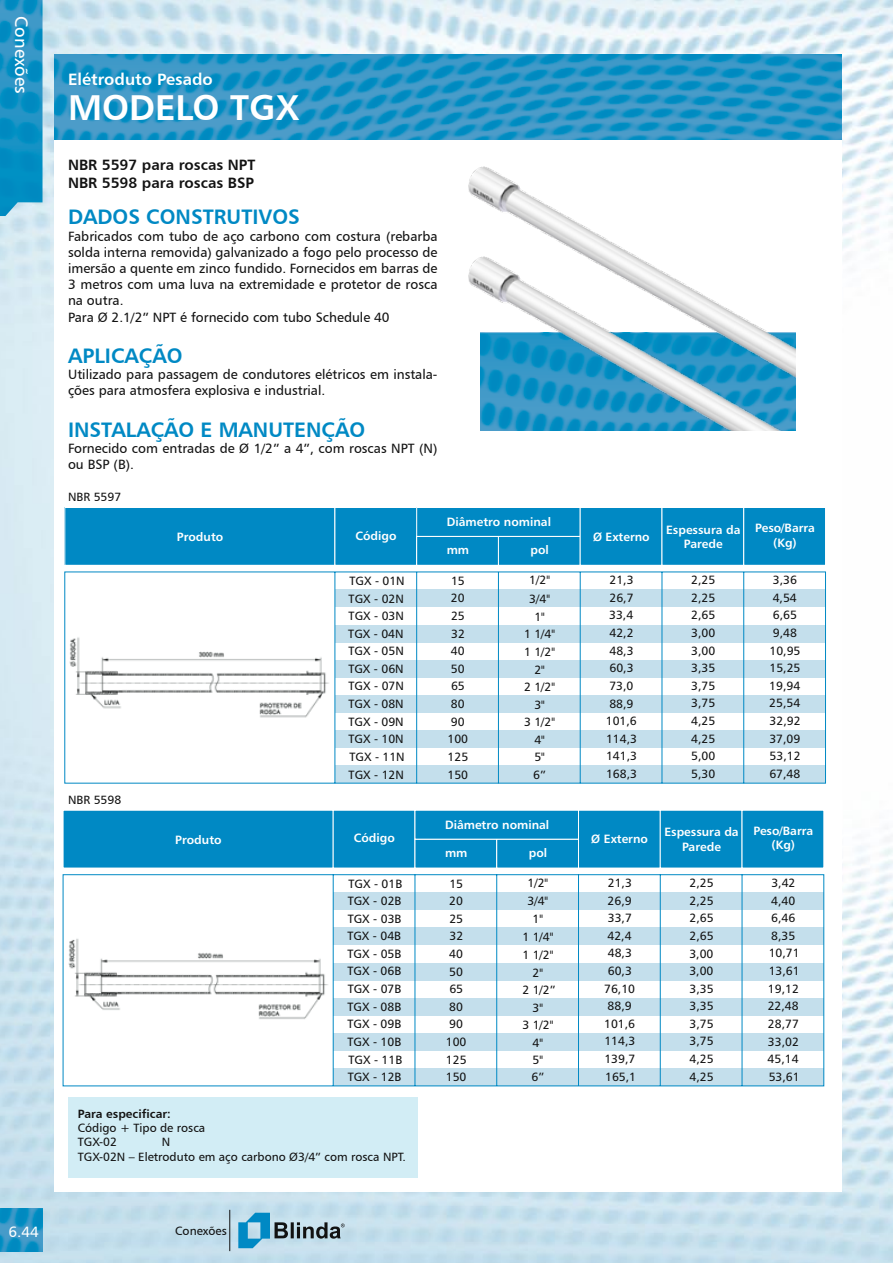
<style>
.page{position:relative;width:893px;height:1263px;background:#fff}
.page>*{position:absolute;margin:0;border:0;box-sizing:border-box;transform-origin:0 0}
.t1{font:36px "Humanist 777 BT Bold B";color:#fff}
.t2{font:21px "Humanist 777 BT Bold B";color:#0089c4}
.t3{font:18px "Humanist 777 BT Roman B";color:#fff}
.t4{font:16.5px "Humanist 777 BT Bold B";color:#fff}
.t5{font:15px/18px "Humanist 777 BT Bold B";color:#121212}
.t6{font:15px "Humanist 777 BT Roman B";color:#fff}
.t7{font:13.5px/16.2px "Humanist 777 BT Roman B";color:#121212}
.t8{font:12px/17.5px "Humanist 777 BT Roman B";color:#121212;text-align:center}
.t9{font:12px/14.5px "Humanist 777 BT Roman B Bold";color:#fff;text-align:center}
.t10{font:12px "Humanist 777 BT Bold B";color:#121212}
</style>
<div class="page">
<img style="left:0;top:0;width:893px;height:1263px">
<img style="left:0;top:0;width:43px;height:216px">
<img style="left:0;top:1208px;width:43px;height:43px">
<hr style="left:229px;top:1210px;width:1px;height:41px;background:#121212">
<svg style="left:238px;top:1213px;width:107px;height:35px"></svg>
<div style="left:54px;top:54px;width:787px;height:1137px;background:#fff"></div>
<img style="left:54px;top:54px;width:788px;height:86px">
<div style="left:65px;top:507px;width:270px;height:58px;background:#0089c4"></div>
<div style="left:64px;top:507px;width:271px;height:59px;border:1px solid #fff"></div>
<div style="left:335px;top:507px;width:82px;height:58px;background:#0089c4"></div>
<div style="left:334px;top:507px;width:83px;height:59px;border:1px solid #fff"></div>
<div style="left:417px;top:536px;width:81px;height:29px;background:#0089c4"></div>
<div style="left:416px;top:536px;width:83px;height:30px;border:1px solid #fff"></div>
<div style="left:498px;top:536px;width:82px;height:29px;background:#0089c4"></div>
<div style="left:498px;top:536px;width:83px;height:30px;border:1px solid #fff"></div>
<div style="left:417px;top:507px;width:163px;height:29px;background:#0089c4"></div>
<div style="left:416px;top:507px;width:165px;height:30px;border:1px solid #fff"></div>
<div style="left:580px;top:507px;width:82px;height:58px;background:#0089c4"></div>
<div style="left:580px;top:507px;width:82px;height:59px;border:1px solid #fff"></div>
<div style="left:662px;top:507px;width:82px;height:58px;background:#0089c4"></div>
<div style="left:662px;top:507px;width:82px;height:59px;border:1px solid #fff"></div>
<div style="left:744px;top:507px;width:81px;height:58px;background:#0089c4"></div>
<div style="left:743px;top:507px;width:83px;height:59px;border:1px solid #fff"></div>
<svg style="left:64px;top:571px;width:762px;height:213px"></svg>
<div style="left:63px;top:810px;width:270px;height:58px;background:#0089c4"></div>
<div style="left:333px;top:810px;width:82px;height:58px;background:#0089c4"></div>
<div style="left:415px;top:839px;width:82px;height:29px;background:#0089c4"></div>
<div style="left:415px;top:839px;width:82px;height:29px;border:1px solid #fff"></div>
<div style="left:497px;top:839px;width:81px;height:29px;background:#0089c4"></div>
<div style="left:496px;top:839px;width:83px;height:29px;border:1px solid #fff"></div>
<div style="left:415px;top:810px;width:163px;height:29px;background:#0089c4"></div>
<div style="left:578px;top:810px;width:82px;height:58px;background:#0089c4"></div>
<div style="left:660px;top:810px;width:82px;height:58px;background:#0089c4"></div>
<div style="left:742px;top:810px;width:82px;height:58px;background:#0089c4"></div>
<svg style="left:62px;top:874px;width:763px;height:212px"></svg>
<div style="left:68px;top:1097px;width:349px;height:81px;background:#d2edf5"></div>
<img style="left:469px;top:166px;width:169px;height:91px">
<img style="left:469px;top:257px;width:326px;height:173px">
<h3 class="t3" style="left:33px;top:16px;width:79px;rotate:90deg">Conexões</h3>
<p class="t6" style="left:9px;top:1222px;width:32px">6.44</p>
<h3 class="t4" style="left:68px;top:69px;width:146px">Elétroduto Pesado</h3>
<h1 class="t1" style="left:68px;top:85px;width:233px">MODELO TGX</h1>
<p class="t5" style="left:68px;top:155px;width:189px">NBR 5597 para roscas NPT<br>NBR 5598 para roscas BSP</p>
<h2 class="t2" style="left:68px;top:204px;width:233px">DADOS CONSTRUTIVOS</h2>
<p class="t7" style="left:68px;top:227px;width:371px">Fabricados com tubo de aço carbono com costura (rebarba solda interna removida) galvanizado a fogo pelo processo de imersão a quente em zinco fundido. Fornecidos em barras de 3 metros com uma luva na extremidade e protetor de rosca na outra.<br>Para Ø 2.1/2” NPT é fornecido com tubo Schedule 40</p>
<h2 class="t2" style="left:68px;top:342px;width:116px">APLICAÇÃO</h2>
<p class="t7" style="left:68px;top:366px;width:371px">Utilizado para passagem de condutores elétricos em instala&shy;ções para atmosfera explosiva e industrial.</p>
<h2 class="t2" style="left:68px;top:416px;width:299px">INSTALAÇÃO E MANUTENÇÃO</h2>
<p class="t7" style="left:68px;top:440px;width:371px">Fornecido com entradas de Ø 1/2” a 4”, com roscas NPT (N) ou BSP (B).</p>
<p class="t8" style="left:68px;top:487px;width:55px">NBR 5597</p>
<p class="t8" style="left:68px;top:791px;width:55px">NBR 5598</p>
<p class="t9" style="left:177px;top:530px;width:48px">Produto</p>
<p class="t9" style="left:355px;top:529px;width:43px">Código</p>
<p class="t9" style="left:447px;top:516px;width:106px">Diâmetro nominal</p>
<p class="t9" style="left:447px;top:544px;width:24px">mm</p>
<p class="t9" style="left:531px;top:544px;width:20px">pol</p>
<p class="t9" style="left:593px;top:530px;width:58px">Ø Externo</p>
<p class="t9" style="left:666px;top:523px;width:76px">Espessura da<br>Parede</p>
<p class="t9" style="left:755px;top:522px;width:61px">Peso/Barra (Kg)</p>
<p class="t8" style="left:348px;top:572px;width:58px;text-align:justify">TGX - 01N TGX - 20 N TGX - 30 N TGX - 40 N TGX - 50 N TGX - 60 N TGX - 70 N TGX - 80 N TGX - 90 N TGX - 10N TGX - 11N TGX - 12N</p>
<p class="t8" style="left:606px;top:572px;width:33px">21,3<br>26,7<br>33,4<br>42,2<br>48,3<br>60,3<br>73,0<br>88,9<br>101,6<br>114,3<br>141,3<br>168,3</p>
<p class="t8" style="left:691px;top:572px;width:26px;text-align:justify">2,25<br>2,25<br>2,65<br>3,00<br>3,00<br>3,35<br>3,75<br>3,75<br>4,25<br>4,25<br>5,00<br>5,30</p>
<p class="t8" style="left:769px;top:572px;width:33px">3,36<br>4,54<br>6,65<br>9,48<br>10,95<br>15,25<br>19,94<br>25,54<br>32,92<br>37,09<br>53,12<br>67,48</p>
<p class="t8" style="left:447px;top:572px;width:22px">15<br>20<br>25<br>32<br>40<br>50<br>65<br>80<br>90<br>100<br>125<br>150</p>
<p class="t8" style="left:524px;top:572px;width:33px">1/2"<br>3/4"<br>1"<br>1 1/4"</p>
<p class="t8" style="left:524px;top:643px;width:33px">1 1/2"<br>2"<br>2 1/2"<br>3"<br>3 1/2"<br>4"</p>
<p class="t8" style="left:533px;top:749px;width:14px;line-height:17.1px;text-align:left">5"<br>6”</p>
<p class="t9" style="left:175px;top:833px;width:48px">Produto</p>
<p class="t9" style="left:354px;top:832px;width:43px">Código</p>
<p class="t9" style="left:445px;top:819px;width:106px">Diâmetro nominal</p>
<p class="t9" style="left:445px;top:846px;width:24px">mm</p>
<p class="t9" style="left:529px;top:846px;width:20px">pol</p>
<p class="t9" style="left:591px;top:833px;width:58px">Ø Externo</p>
<p class="t9" style="left:664px;top:826px;width:76px">Espessura da<br>Parede</p>
<p class="t9" style="left:753px;top:824px;width:61px">Peso/Barra (Kg)</p>
<p class="t8" style="left:347px;top:875px;width:56px;text-align:justify">TGX - 10 B TGX - 20 B TGX - 30 B TGX - 40 B TGX - 50 B TGX - 60 B TGX - 70 B TGX - 80 B TGX - 90 B TGX - 10B TGX - 11B TGX - 12B</p>
<p class="t8" style="left:604px;top:874px;width:34px">21,3<br>26,9<br>33,7<br>42,4<br>48,3<br>60,3<br>76,10<br>88,9<br>101,6<br>114,3<br>139,7<br>165,1</p>
<p class="t8" style="left:689px;top:874px;width:26px;text-align:justify">2,25<br>2,25<br>2,65<br>2,65<br>3,00<br>3,00<br>3,35<br>3,35<br>3,75<br>3,75<br>4,25<br>4,25</p>
<p class="t8" style="left:768px;top:874px;width:34px">3,42<br>4,40<br>6,46<br>8,35<br>10,71<br>13,61<br>19,12<br>22,48<br>28,77<br>33,02<br>45,14<br>53,61</p>
<p class="t8" style="left:446px;top:875px;width:22px">15<br>20<br>25<br>32<br>40<br>50<br>65<br>80<br>90<br>100<br>125<br>150</p>
<p class="t8" style="left:522px;top:875px;width:33px">1/2"<br>3/4"<br>1"<br>1 1/4"</p>
<p class="t8" style="left:522px;top:946px;width:35px">1 1/2"<br>2"<br>2 1/2”<br>3"<br>3 1/2"<br>4"</p>
<p class="t8" style="left:532px;top:1052px;width:14px;line-height:17.1px;text-align:left">5"<br>6”</p>
<p class="t10" style="left:78px;top:1106px;width:94px">Para especificar:</p>
<p class="t8" style="left:78px;top:1120px;width:129px;line-height:14.4px;text-align:left">Código + Tipo de rosca<br>TGX-02</p>
<p class="t8" style="left:78px;top:1135px;width:330px;line-height:14.4px;text-align:left;text-indent:84px">N<br>TGX-02N – Eletroduto em aço carbono Ø3/4” com rosca NPT.</p>
<p class="t8" style="left:175px;top:1221px;width:53px">Conexões</p>
</div>
